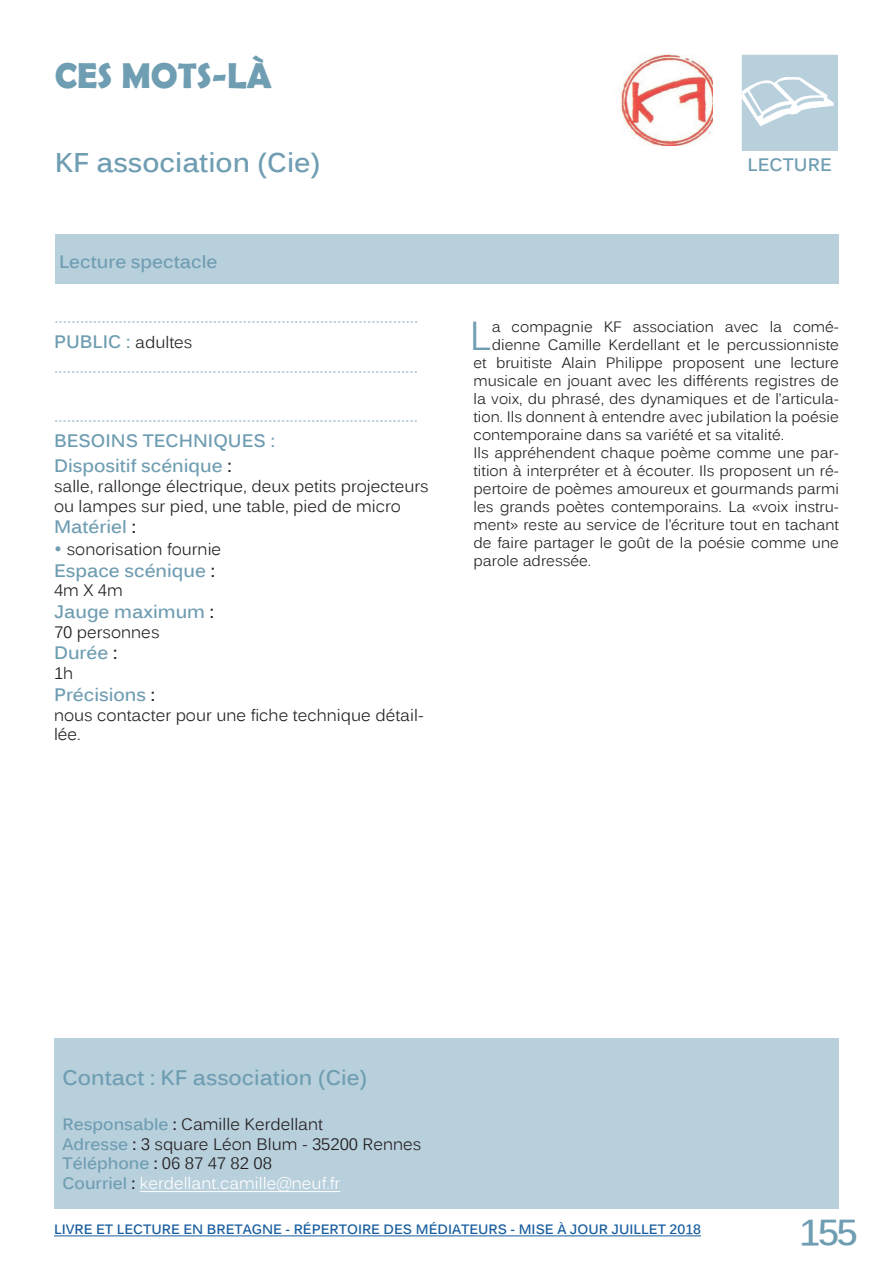
<style>
.page{position:relative;width:893px;height:1263px;background:#fff}
.page>*{position:absolute;margin:0;border:0;box-sizing:border-box;transform-origin:0 0}
.t1{font:40.35px "Kalinga";color:#6f9db2}
.t2{font:700 36px "Berlin Sans FB Demi";color:#6f9db2}
.t3{font:700 36px "Kalinga";color:#6f9db2}
.t4{font:700 27px "Kalinga";color:#6f9db2}
.t5{font:700 21px "Kalinga";color:#6f9db2}
.t6{font:700 18px "Kalinga";color:#b8cfdc}
.t7{font:700 18px "Kalinga";color:#6f9db2}
.t8{font:16.5px/19.8px "Kalinga";color:#231f20}
.t9{font:15px "Kalinga";color:#231f20}
.t10{font:700 13.5px "Kalinga";color:#175d9e}
.s1{font-weight:400;font-size:16.5px;color:#231f20}
.s2{color:#231f20}
.s3{font-size:18px;color:#6f9db2}
.s4{font-weight:700;color:#6f9db2}
.s5{font-weight:700}
.s6{color:#fff}
</style>
<div class="page">
<hr style="left:54px;top:1235px;width:647px;height:1px;background:#175d9e">
<div style="left:55px;top:235px;width:783px;height:49px;background:#b8cfdc"></div>
<div style="left:54px;top:1039px;width:785px;height:170px;background:#b8cfdc"></div>
<hr style="left:140px;top:1191px;width:200px;height:1px;background:#fff">
<div style="left:742px;top:55px;width:95px;height:95px;background:#b8cfdc"></div>
<svg style="left:742px;top:77px;width:92px;height:49px"></svg>
<img style="left:620px;top:54px;width:92px;height:91px">
<h2 class="t2" style="left:55px;top:55px;width:219px">CES MOTS-LÀ</h2>
<h3 class="t4" style="left:55px;top:145px;width:268px">KF association (Cie)</h3>
<p class="t7" style="left:59px;top:250px;width:160px">Lecture spectacle</p>
<p class="t6" style="left:54px;top:305px;width:366px">.....................................................................................</p>
<p class="t7" style="left:54px;top:330px;width:140px">PUBLIC : <span class="s1">adultes</span></p>
<p class="t6" style="left:54px;top:354px;width:366px">.....................................................................................</p>
<p class="t6" style="left:54px;top:404px;width:366px">.....................................................................................</p>
<p class="t7" style="left:54px;top:429px;width:222px">BESOINS TECHNIQUES :</p>
<p class="t7" style="left:54px;top:454px;width:179px">Dispositif scénique <span class="s2">:</span></p>
<p class="t8" style="left:54px;top:478px;width:376px">salle, rallonge électrique, deux petits projecteurs ou lampes sur pied, une table, pied de micro</p>
<p class="t7" style="left:54px;top:515px;width:83px">Matériel <span class="s2">:</span></p>
<p class="t8" style="left:54px;top:541px;width:169px"><span class="s3">•</span> sonorisation fournie</p>
<p class="t7" style="left:54px;top:558px;width:163px">Espace scénique <span class="s2">:</span></p>
<p class="t8" style="left:54px;top:582px;width:70px">4m X 4m</p>
<p class="t7" style="left:54px;top:600px;width:162px">Jauge maximum <span class="s2">:</span></p>
<p class="t8" style="left:54px;top:624px;width:107px">70 personnes</p>
<p class="t7" style="left:54px;top:641px;width:65px">Durée <span class="s2">:</span></p>
<p class="t8" style="left:54px;top:665px;width:21px">1h</p>
<p class="t7" style="left:54px;top:683px;width:103px">Précisions <span class="s2">:</span></p>
<p class="t8" style="left:54px;top:706px;width:371px">nous contacter pour une fiche technique détail&shy;lée.</p>
<p class="t7" style="left:747px;top:153px;width:86px">LECTURE</p>
<h1 class="t1" style="left:470px;top:310px;width:24px">L</h1>
<p class="t9" style="left:492px;top:317px;width:349px">a compagnie KF association avec la comé-</p>
<p class="t9" style="left:492px;top:335px;width:349px">dienne Camille Kerdellant et le percussionniste</p>
<p class="t9" style="left:473px;top:353px;width:367px">et bruitiste Alain Philippe proposent une lecture</p>
<p class="t9" style="left:473px;top:371px;width:367px">musicale en jouant avec les différents registres de</p>
<p class="t9" style="left:473px;top:389px;width:367px">la voix, du phrasé, des dynamiques et de l’articula-</p>
<p class="t9" style="left:473px;top:407px;width:367px">tion. Ils donnent à entendre avec jubilation la poésie</p>
<p class="t9" style="left:473px;top:425px;width:312px">contemporaine dans sa variété et sa vitalité.</p>
<p class="t9" style="left:473px;top:443px;width:367px">Ils appréhendent chaque poème comme une par-</p>
<p class="t9" style="left:473px;top:461px;width:367px">tition à interpréter et à écouter. Ils proposent un ré-</p>
<p class="t9" style="left:473px;top:479px;width:367px">pertoire de poèmes amoureux et gourmands parmi</p>
<p class="t9" style="left:473px;top:497px;width:367px">les grands poètes contemporains. La «voix instru-</p>
<p class="t9" style="left:473px;top:515px;width:367px">ment» reste au service de l’écriture tout en tachant</p>
<p class="t9" style="left:473px;top:533px;width:367px">de faire partager le goût de la poésie comme une</p>
<p class="t9" style="left:473px;top:551px;width:119px">parole adressée.</p>
<h3 class="t5" style="left:63px;top:1063px;width:306px">Contact : KF association (Cie)</h3>
<p class="t8" style="left:63px;top:1116px;width:360px"><span class="s4">Responsable</span> <span class="s5">:</span> Camille Kerdellant<br><span class="s4">Adresse</span> <span class="s5">:</span> 3 square Léon Blum - 35200 Rennes <span class="s4">Téléphone</span> <span class="s5">:</span> 06 87 47 82 08<br><span class="s4">Courriel</span> <span class="s5">:</span> <span class="s6">kerdellant.camille@neuf.fr</span></p>
<p class="t10" style="left:54px;top:1220px;width:649px">LIVRE ET LECTURE EN BRETAGNE - RÉPERTOIRE DES MÉDIATEURS - MISE À JOUR JUILLET 2018</p>
<h2 class="t3" style="left:799px;top:1208px;width:60px">155</h2>
</div>
